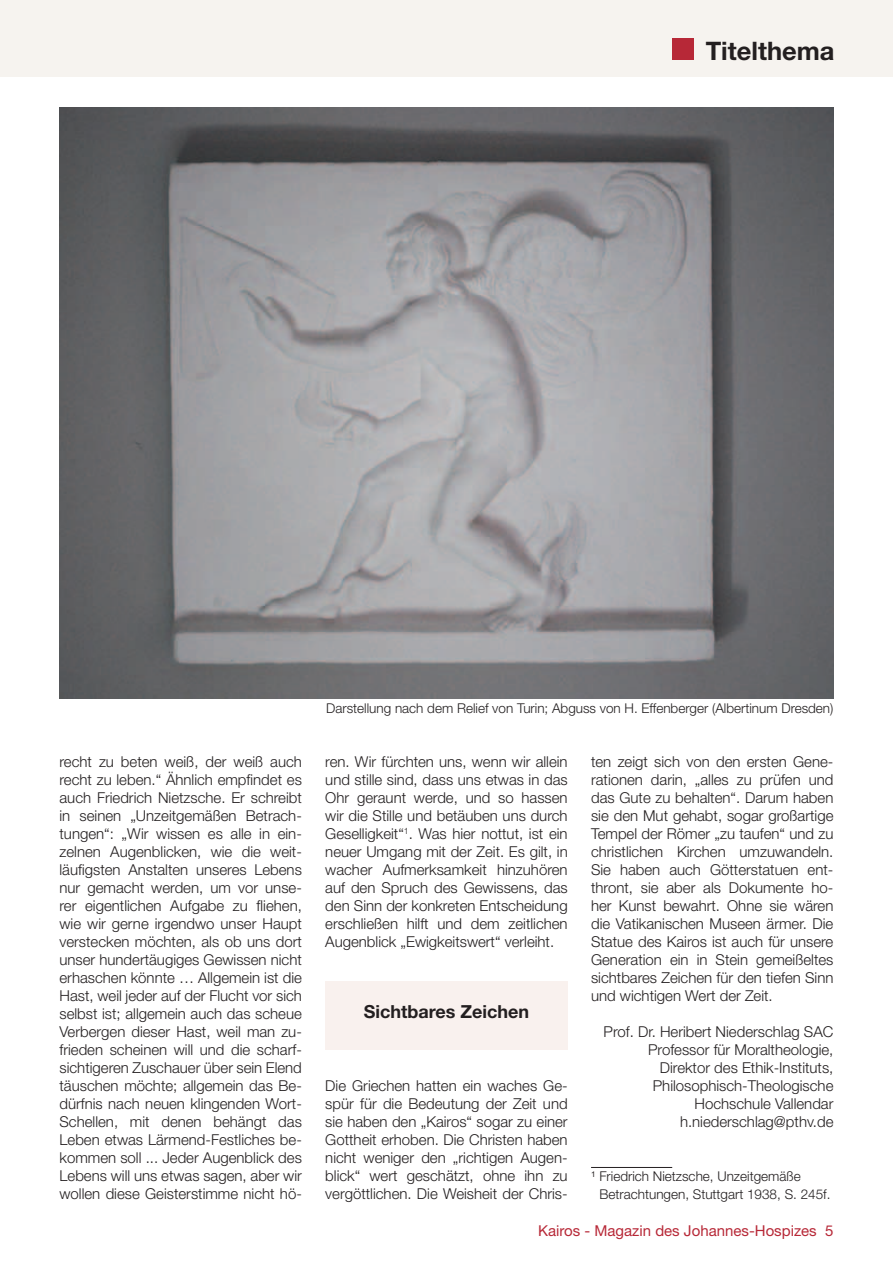
<style>
.page{position:relative;width:893px;height:1263px;background:#fff}
.page>*{position:absolute;margin:0;border:0;box-sizing:border-box;transform-origin:0 0}
.t1{font:700 25.5px "Helvetica Neue";color:#231f20}
.t2{font:700 18px "Helvetica Neue";color:#231f20}
.t3{font:300 15px/18px "Helvetica Neue";color:#231f20;text-align:justify}
.t4{font:15px "Helvetica Neue";color:#b72837}
.t5{font:300 13.5px/18px "Helvetica Neue";color:#231f20}
</style>
<div class="page">
<div style="left:0;top:0;width:893px;height:77px;background:#f6f3ef"></div>
<div style="left:672px;top:38px;width:21px;height:22px;background:#b72837"></div>
<div style="left:325px;top:981px;width:243px;height:68px;background:#f9f1ee"></div>
<img style="left:60px;top:107px;width:773px;height:591px">
<hr style="left:591px;top:1167px;width:81px;height:1px;background:#231f20">
<h1 class="t1" style="left:706px;top:35px;width:130px">Titelthema</h1>
<p class="t3" style="left:60px;top:752px;width:244px">recht zu beten weiß, der weiß auch recht zu leben.“ Ähnlich empfindet es auch Friedrich Nietzsche. Er schreibt in seinen „Unzeitgemäßen Betrach&shy;tungen“: „Wir wissen es alle in ein&shy;zelnen Augenblicken, wie die weit&shy;läufigsten Anstalten unseres Lebens nur gemacht werden, um vor unse&shy;rer eigentlichen Aufgabe zu fliehen, wie wir gerne irgendwo unser Haupt verstecken möchten, als ob uns dort unser hundertäugiges Gewissen nicht erhaschen könnte … Allgemein ist die Hast, weil jeder auf der Flucht vor sich selbst ist; allgemein auch das scheue Verbergen dieser Hast, weil man zu&shy;frieden scheinen will und die scharf&shy;sichtigeren Zuschauer über sein Elend täuschen möchte; allgemein das Be&shy;dürfnis nach neuen klingenden Wort-Schellen, mit denen behängt das Leben etwas Lärmend-Festliches be&shy;kommen soll ... Jeder Augenblick des Lebens will uns etwas sagen, aber wir wollen diese Geisterstimme nicht hö-</p>
<p class="t5" style="left:326px;top:699px;width:509px">Darstellung nach dem Relief von Turin; Abguss von H. Effenberger (Albertinum Dresden)</p>
<p class="t3" style="left:325px;top:752px;width:244px">ren. Wir fürchten uns, wenn wir allein und stille sind, dass uns etwas in das Ohr geraunt werde, und so hassen wir die Stille und betäuben uns durch Geselligkeit“<sup>1</sup>. Was hier nottut, ist ein neuer Umgang mit der Zeit. Es gilt, in wacher Aufmerksamkeit hinzuhören auf den Spruch des Gewissens, das den Sinn der konkreten Entscheidung erschließen hilft und dem zeitlichen Augenblick „Ewigkeitswert“ verleiht.</p>
<p class="t2" style="left:364px;top:1001px;width:167px">Sichtbares Zeichen</p>
<p class="t3" style="left:325px;top:1076px;width:244px">Die Griechen hatten ein waches Ge&shy;spür für die Bedeutung der Zeit und sie haben den „Kairos“ sogar zu einer Gottheit erhoben. Die Christen haben nicht weniger den „richtigen Augen&shy;blick“ wert geschätzt, ohne ihn zu vergöttlichen. Die Weisheit der Chris-</p>
<p class="t3" style="left:591px;top:752px;width:244px">ten zeigt sich von den ersten Gene&shy;rationen darin, „alles zu prüfen und das Gute zu behalten“. Darum haben sie den Mut gehabt, sogar großartige Tempel der Römer „zu taufen“ und zu christlichen Kirchen umzuwandeln.<br>Sie haben auch Götterstatuen ent&shy;thront, sie aber als Dokumente ho&shy;her Kunst bewahrt. Ohne sie wären die Vatikanischen Museen ärmer. Die Statue des Kairos ist auch für unsere Generation ein in Stein gemeißeltes sichtbares Zeichen für den tiefen Sinn und wichtigen Wert der Zeit.</p>
<p class="t3" style="left:604px;top:1022px;width:231px;text-align:right">Prof. Dr. Heribert Niederschlag SAC<br>Professor für Moraltheologie,<br>Direktor des Ethik-Instituts,<br>Philosophisch-Theologische<br>Hochschule Vallendar h.niederschlag@pthv.de</p>
<p class="t5" style="left:600px;top:1167px;width:232px;text-indent:-9px"><sup>1</sup> Friedrich Nietzsche, Unzeitgemäße<br>Betrachtungen, Stuttgart 1938, S. 245f.</p>
<p class="t4" style="left:538px;top:1222px;width:297px">Kairos - Magazin des Johannes-Hospizes 5</p>
</div>
